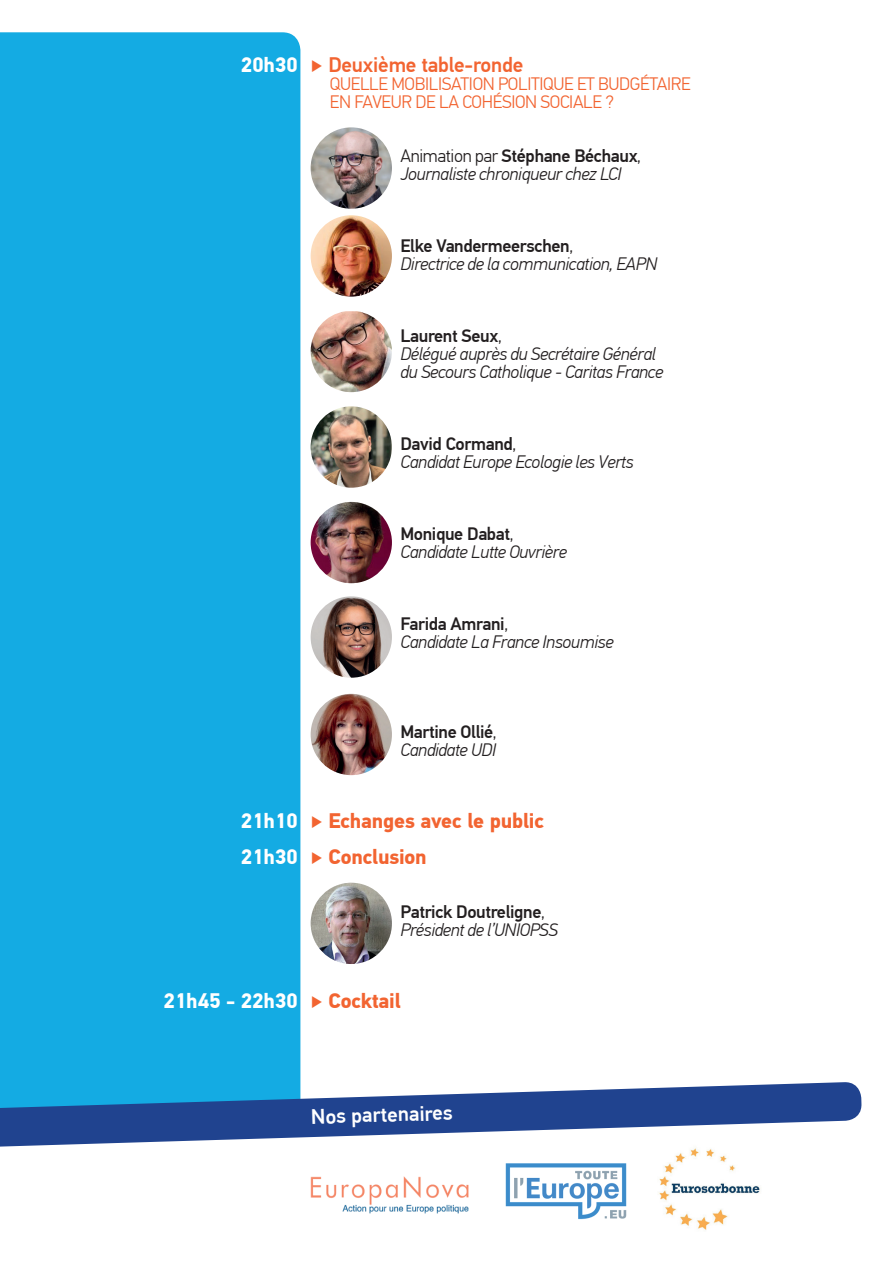
<style>
.page{position:relative;width:893px;height:1263px;background:#fff}
.page>*{position:absolute;margin:0;border:0;box-sizing:border-box;transform-origin:0 0}
.t1{font:700 21px/36px "PF Din Text Pro";letter-spacing:-.01em;color:#f26431}
.t2{font:700 21px/36px "PF Din Text Pro";letter-spacing:-.01em;color:#fff}
.t3{font:500 21px "PF Din Text Pro";letter-spacing:-.01em;color:#f26431}
.t4{font:500 21px "PF Din Text Pro";color:#fff}
.t5{font:italic 300 18px/18px "PF Din Text Pro";letter-spacing:-.02em;color:#231f20}
.t6{font:300 18px/18px "PF Din Text Pro";letter-spacing:-.02em;color:#f26431}
.t7{font:500 18px/18px "PF Din Text Pro";letter-spacing:-.02em;color:#231f20}
.s1{font-weight:700}
.s2{font-style:normal}
.s3{font-weight:500;font-style:normal}
.s4{font-weight:300}
.s5{font-weight:300;font-style:italic}
</style>
<div class="page">
<div style="left:0;top:32px;width:300px;height:1050px;background:#14abe3"></div>
<img style="left:311px;top:127px;width:81px;height:82px;border-radius:41px">
<img style="left:311px;top:215px;width:81px;height:82px;border-radius:41px">
<img style="left:311px;top:311px;width:81px;height:81px">
<img style="left:311px;top:406px;width:81px;height:82px;border-radius:41px">
<img style="left:311px;top:502px;width:81px;height:81px;border-radius:41px">
<img style="left:311px;top:596px;width:81px;height:82px;border-radius:41px">
<img style="left:311px;top:694px;width:81px;height:81px;border-radius:41px">
<img style="left:311px;top:883px;width:81px;height:81px;border-radius:41px">
<svg style="left:0;top:1082px;width:862px;height:65px;fill:#20438f"></svg>
<img style="left:310px;top:1176px;width:159px;height:38px">
<img style="left:506px;top:1163px;width:120px;height:57px">
<img style="left:657px;top:1136px;width:105px;height:94px">
<p class="t2" style="left:241px;top:47px;width:58px">20h30</p>
<p class="t3" style="left:311px;top:52px;width:214px"><span class="s1">‣</span> Deuxième table-ronde</p>
<p class="t6" style="left:330px;top:75px;width:363px">QUELLE MOBILISATION POLITIQUE ET BUDGÉTAIRE<br>EN FAVEUR DE LA COHÉSION SOCIALE ?</p>
<p class="t5" style="left:400px;top:147px;width:242px"><span class="s2">Animation par</span> <span class="s3">Stéphane Béchaux</span><span class="s2">,<br></span>Journaliste chroniqueur chez LCI</p>
<p class="t5" style="left:400px;top:237px;width:258px"><span class="s3">Elke Vandermeerschen</span><span class="s2">,<br></span>Directrice de la communication, EAPN</p>
<p class="t5" style="left:400px;top:327px;width:264px"><span class="s3">Laurent Seux</span><span class="s2">,<br></span>Délégué auprès du Secrétaire Général du Secours Catholique - Caritas France</p>
<p class="t5" style="left:400px;top:435px;width:235px"><span class="s3">David Cormand</span><span class="s2">,<br></span>Candidat Europe Ecologie les Verts</p>
<p class="t5" style="left:400px;top:525px;width:168px"><span class="s3">Monique Dabat</span><span class="s2">,<br></span>Candidate Lutte Ouvrière</p>
<p class="t5" style="left:400px;top:615px;width:215px"><span class="s3">Farida Amrani</span><span class="s2">,<br></span>Candidate La France Insoumise</p>
<p class="t7" style="left:400px;top:723px;width:98px">Martine Ollié<span class="s4">,<br></span><span class="s5">Candidate UDI</span></p>
<p class="t2" style="left:241px;top:803px;width:58px">21h10<br>21h30</p>
<p class="t1" style="left:311px;top:803px;width:235px">‣ Echanges avec le public ‣ Conclusion</p>
<p class="t5" style="left:400px;top:903px;width:159px"><span class="s3">Patrick Doutreligne</span><span class="s2">,<br></span>Président de l’UNIOPSS</p>
<p class="t2" style="left:164px;top:983px;width:136px">21h45 - 22h30</p>
<p class="t1" style="left:311px;top:983px;width:92px">‣ Cocktail</p>
<p class="t4" style="left:310px;top:1104px;width:143px;rotate:-2deg">Nos partenaires</p>
</div>
